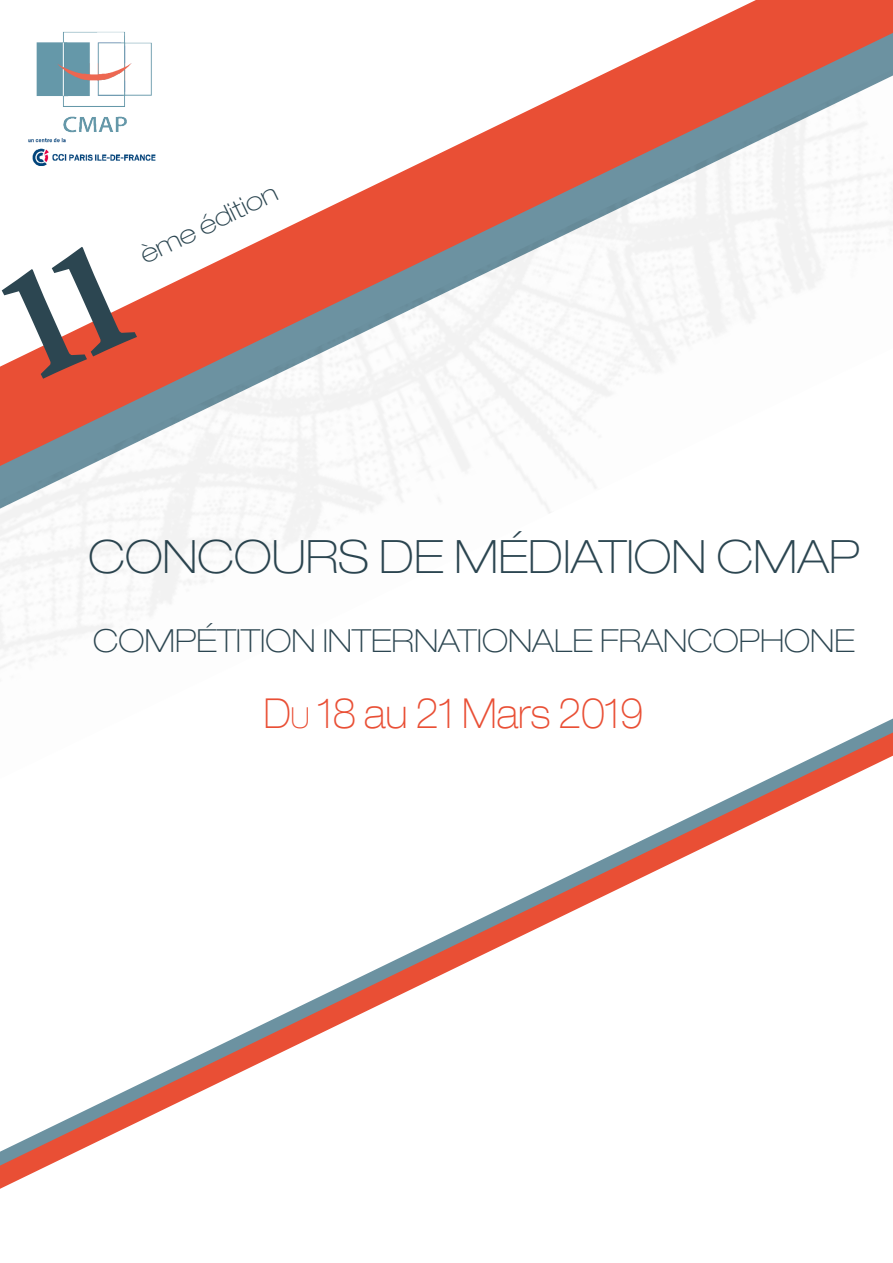
<style>
.page{position:relative;width:893px;height:1263px;background:#fff}
.page>*{position:absolute;margin:0;border:0;box-sizing:border-box;transform-origin:0 0}
.t1{font:100 expanded 46.05px "Helvetica Neue LT Pro";color:#2c4651}
.t2{font:100 expanded 41.4px "Helvetica Neue LT Pro";color:#e94f35;scale:.87 1}
.t3{font:100 expanded 31.8px "Helvetica Neue LT Pro";color:#2c4651}
.t4{font:100 expanded 25.65px "Helvetica Neue LT Pro";color:#2c4651;scale:1.05 1}
.s1{font-style:inherit}
.s2{font-size:28.95px}
</style>
<div class="page">
<svg style="left:616px;top:0;width:277px;height:68px;fill:#e94f35"></svg>
<img style="left:36px;top:31px;width:116px;height:37px">
<svg style="left:0;top:781px;width:841px;height:384px"></svg>
<img style="left:0;top:68px;width:893px;height:713px">
<svg style="left:0;top:241px;width:137px;height:138px"></svg>
<p class="t4" style="left:135px;top:242px;width:148px;rotate:-26deg">ÈME ÉDITION</p>
<h1 class="t1" style="left:88px;top:529px;width:773px">CONCOURS DE MÉDIATION CMAP</h1>
<p class="t3" style="left:93px;top:622px;width:763px">COMPÉTITION INTERNATIONALE FRANCOPHONE</p>
<h2 class="t2" style="left:264px;top:688px;width:438px"><span class="s1">D</span><span class="s2">u</span> 18 AU 21 MARS 2019</h2>
</div>
